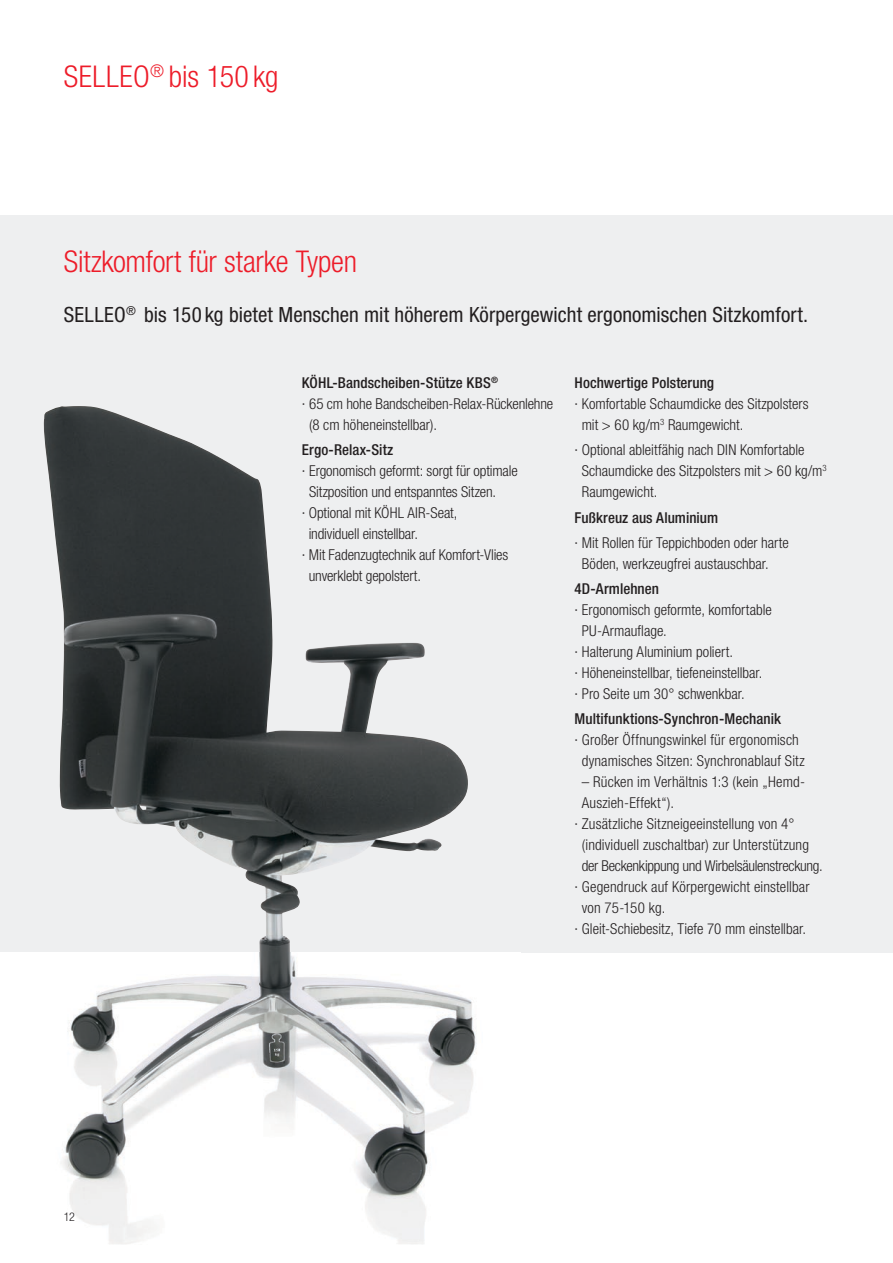
<style>
.page{position:relative;width:893px;height:1263px;background:#fff}
.page>*{position:absolute;margin:0;border:0;box-sizing:border-box;transform-origin:0 0}
.t1{font:300 condensed 30px "Helvetica Neue LT";letter-spacing:-.005em;color:#ed1c29}
.t2{font:condensed 21px "Helvetica Neue LT";letter-spacing:.005em;color:#231f20}
.t3{font:300 condensed 15px/21px "Helvetica Neue LT";color:#231f20}
.t4{font:500 condensed 15px "Helvetica Neue LT";letter-spacing:.005em;color:#231f20}
.t5{font:300 condensed 15px "Helvetica Neue LT";letter-spacing:-.02em;color:#231f20}
.t6{font:300 condensed 12px "Helvetica Neue LT";color:#231f20}
</style>
<div class="page">
<div style="left:0;top:215px;width:893px;height:737px;background:#eeeff0"></div>
<img style="left:43px;top:406px;width:384px;height:546px">
<img style="left:61px;top:952px;width:416px;height:292px">
<h1 class="t1" style="left:64px;top:60px;width:216px">SELLEO<sup>®</sup> bis 150 kg</h1>
<h1 class="t1" style="left:64px;top:245px;width:295px">Sitzkomfort für starke Typen</h1>
<h2 class="t2" style="left:64px;top:302px;width:746px">SELLEO<sup>®</sup> bis 150 kg bietet Menschen mit höherem Körpergewicht ergonomischen Sitzkomfort.</h2>
<p class="t6" style="left:64px;top:1210px;width:13px">12</p>
<p class="t4" style="left:302px;top:374px;width:198px">KÖHL-Bandscheiben-Stütze KBS<sup>®</sup></p>
<p class="t3" style="left:302px;top:393px;width:253px">· 65 cm hohe Bandscheiben-Relax-Rückenlehne</p>
<p class="t3" style="left:309px;top:414px;width:129px">(8 cm höheneinstellbar).</p>
<p class="t4" style="left:302px;top:441px;width:93px">Ergo-Relax-Sitz</p>
<p class="t3" style="left:302px;top:460px;width:217px">· Ergonomisch geformt: sorgt für optimale</p>
<p class="t3" style="left:309px;top:481px;width:188px">Sitzposition und entspanntes Sitzen.</p>
<p class="t3" style="left:302px;top:502px;width:157px">· Optional mit KÖHL AIR-Seat,</p>
<p class="t3" style="left:309px;top:523px;width:111px">individuell einstellbar.</p>
<p class="t3" style="left:302px;top:544px;width:208px">· Mit Fadenzugtechnik auf Komfort-Vlies</p>
<p class="t3" style="left:309px;top:565px;width:114px">unverklebt gepolstert.</p>
<p class="t4" style="left:575px;top:374px;width:141px">Hochwertige Polsterung</p>
<p class="t3" style="left:582px;top:393px;width:228px;text-indent:-7px">· Komfortable Schaumdicke des Sitzpolsters mit &gt; 60 kg/m<sup>3</sup> Raumgewicht.</p>
<p class="t3" style="left:582px;top:439px;width:246px;text-indent:-7px">· Optional ableitfähig nach DIN Komfortable<br>Schaumdicke des Sitzpolsters mit &gt; 60 kg/m<sup>3<br></sup>Raumgewicht.</p>
<p class="t4" style="left:575px;top:508px;width:145px">Fußkreuz aus Aluminium</p>
<p class="t3" style="left:582px;top:532px;width:209px;text-indent:-7px">· Mit Rollen für Teppichboden oder harte<br>Böden, werkzeugfrei austauschbar.</p>
<p class="t4" style="left:575px;top:580px;width:86px">4D-Armlehnen</p>
<p class="t3" style="left:575px;top:599px;width:199px">· Ergonomisch geformte, komfortable</p>
<p class="t3" style="left:582px;top:620px;width:87px">PU-Armauflage.</p>
<p class="t3" style="left:575px;top:641px;width:160px">· Halterung Aluminium poliert.</p>
<p class="t3" style="left:575px;top:662px;width:189px">· Höheneinstellbar, tiefeneinstellbar.</p>
<p class="t3" style="left:575px;top:683px;width:172px">· Pro Seite um 30° schwenkbar.</p>
<p class="t4" style="left:575px;top:710px;width:208px">Multifunktions-Synchron-Mechanik</p>
<p class="t3" style="left:575px;top:729px;width:232px;text-align:center">· Großer Öffnungswinkel für ergonomisch dynamisches Sitzen: Synchronablauf Sitz</p>
<p class="t3" style="left:582px;top:771px;width:225px">– Rücken im Verhältnis 1:3 (kein „Hemd-</p>
<p class="t3" style="left:582px;top:792px;width:94px">Auszieh-Effekt“).</p>
<p class="t3" style="left:575px;top:813px;width:221px">· Zusätzliche Sitzneigeeinstellung von 4°</p>
<p class="t3" style="left:582px;top:834px;width:229px">(individuell zuschaltbar) zur Unterstützung</p>
<p class="t5" style="left:582px;top:857px;width:242px">der Beckenkippung und Wirbelsäulenstreckung.</p>
<p class="t3" style="left:575px;top:876px;width:237px">· Gegendruck auf Körpergewicht einstellbar</p>
<p class="t3" style="left:582px;top:897px;width:85px">von 75-150 kg.</p>
<p class="t3" style="left:575px;top:918px;width:233px">· Gleit-Schiebesitz, Tiefe 70 mm einstellbar.</p>
</div>
